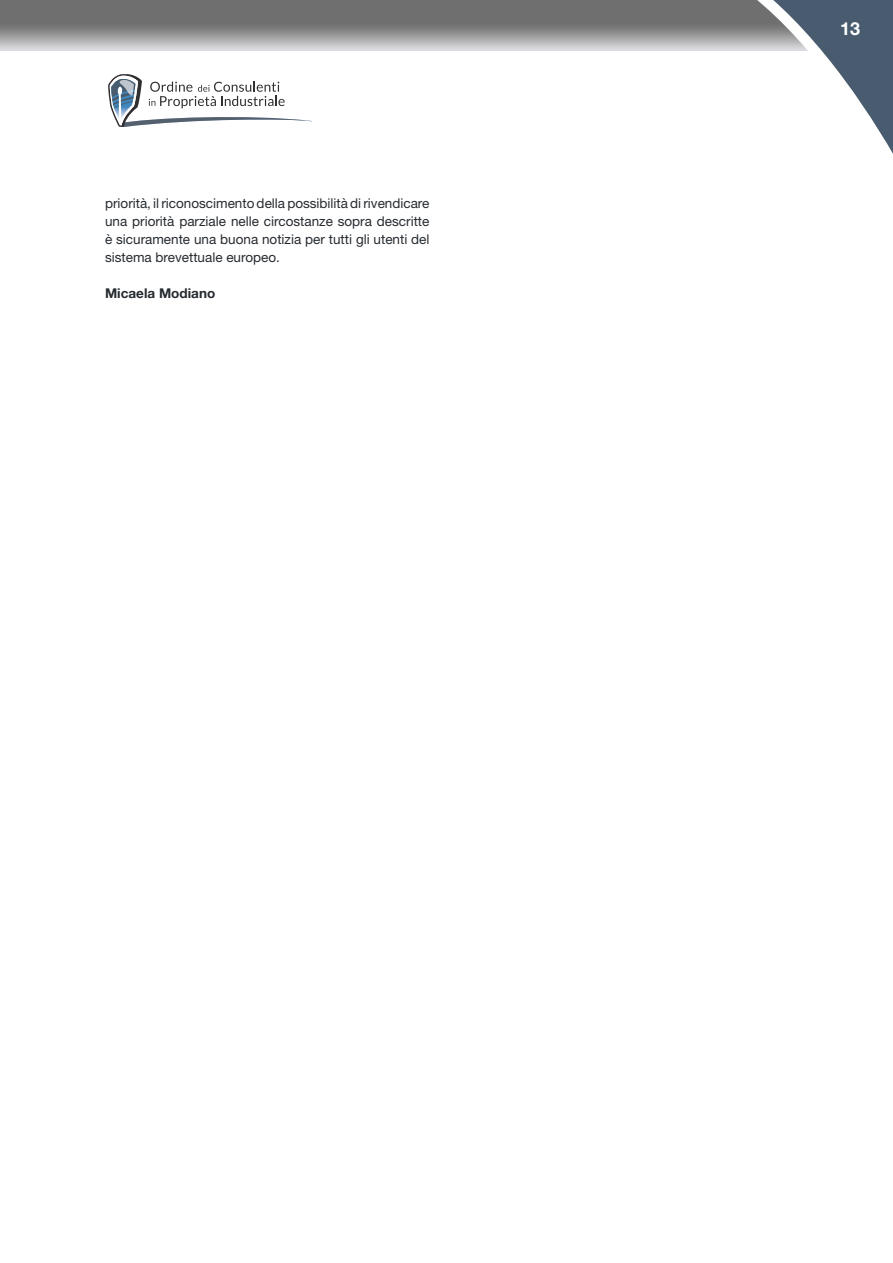
<style>
.page{position:relative;width:893px;height:1263px;background:#fff}
.page>*{position:absolute;margin:0;border:0;box-sizing:border-box;transform-origin:0 0}
.t1{font:700 18px "Helvetica Neue";color:#fff}
.t2{font:13.5px/18px "Helvetica Neue";color:#262b30;text-align:justify}
.t3{font:700 13.5px "Helvetica Neue";color:#262b30}
</style>
<div class="page">
<svg style="left:0;top:0;width:712px;height:51px;background:#8c8b8c"></svg>
<svg style="left:712px;top:0;width:181px;height:154px"></svg>
<svg style="left:108px;top:74px;width:204px;height:53px"></svg>
<p class="t2" style="left:105px;top:194px;width:326px">priorità, il riconoscimento della possibilità di rivendicare una priorità parziale nelle circostanze sopra descritte è sicuramente una buona notizia per tutti gli utenti del sistema brevettuale europeo.</p>
<p class="t3" style="left:105px;top:284px;width:112px">Micaela Modiano</p>
<h1 class="t1" style="left:840px;top:18px;width:22px">13</h1>
</div>
